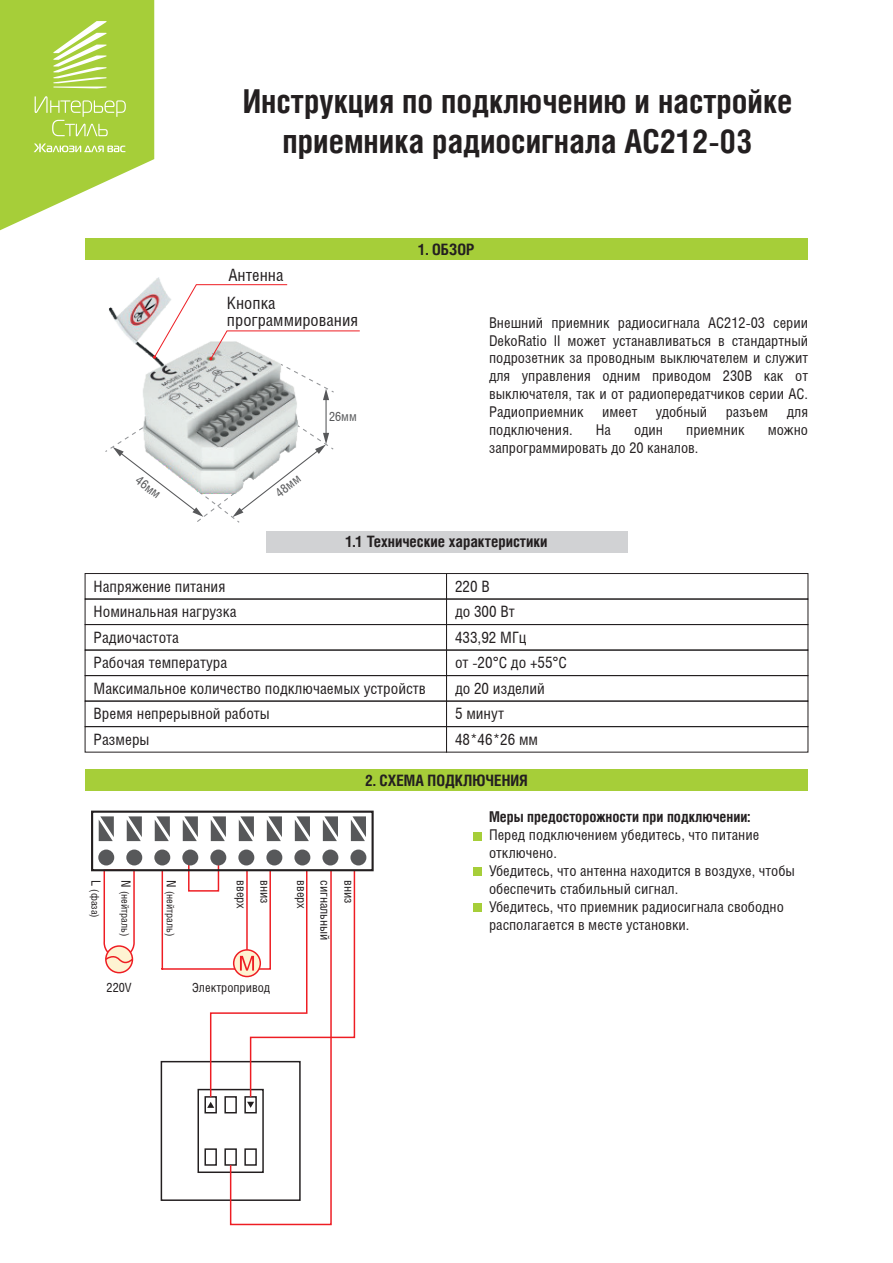
<style>
.page{position:relative;width:893px;height:1263px;background:#fff}
.page>*{position:absolute;margin:0;border:0;box-sizing:border-box;transform-origin:0 0}
.t1{font:700 33px/39.5px "Helios Cond";color:#231f20;text-align:center}
.t2{font:16.95px/27.8px "Helios Cond";color:#231f20}
.t3{font:15.75px "Helios Cond";color:#231f20}
.t4{font:700 15.75px "Helios Cond";color:#231f20}
.t5{font:14.85px/17.9px "Helios Cond";color:#231f20;text-align:justify}
.t6{font:700 14.85px "Helios Cond";color:#231f20}
.t7{font:12.75px "Helios Cond";color:#231f20}
.t8{font:12.75px "Helios Cond";color:#57585a}
.t9{font:10.65px "Helios Cond";color:#231f20}
.s1{font-size:12.75px}
</style>
<div class="page">
<svg style="left:0;top:0;width:154px;height:230px"></svg>
<div style="left:85px;top:239px;width:723px;height:21px;background:#a6ce39"></div>
<div style="left:85px;top:769px;width:723px;height:21px;background:#a6ce39"></div>
<div style="left:266px;top:531px;width:361px;height:21px;background:#d1d2d4"></div>
<div style="left:85px;top:573px;width:362px;height:26px;border:1px solid #231f20"></div>
<div style="left:446px;top:573px;width:362px;height:26px;border:1px solid #231f20"></div>
<div style="left:85px;top:599px;width:362px;height:26px;border:1px solid #231f20"></div>
<div style="left:446px;top:599px;width:362px;height:26px;border:1px solid #231f20"></div>
<div style="left:85px;top:624px;width:362px;height:26px;border:1px solid #231f20"></div>
<div style="left:446px;top:624px;width:362px;height:26px;border:1px solid #231f20"></div>
<div style="left:85px;top:650px;width:362px;height:26px;border:1px solid #231f20"></div>
<div style="left:446px;top:650px;width:362px;height:26px;border:1px solid #231f20"></div>
<div style="left:85px;top:675px;width:362px;height:26px;border:1px solid #231f20"></div>
<div style="left:446px;top:675px;width:362px;height:26px;border:1px solid #231f20"></div>
<div style="left:85px;top:701px;width:362px;height:26px;border:1px solid #231f20"></div>
<div style="left:446px;top:701px;width:362px;height:26px;border:1px solid #231f20"></div>
<div style="left:85px;top:726px;width:362px;height:26px;border:1px solid #231f20"></div>
<div style="left:446px;top:726px;width:362px;height:26px;border:1px solid #231f20"></div>
<svg style="left:106px;top:946px;width:26px;height:27px"></svg>
<div style="left:105px;top:945px;width:28px;height:28px;border:1px solid #ee1d23;border-radius:50%"></div>
<svg style="left:103px;top:871px;width:33px;height:96px"></svg>
<svg style="left:160px;top:863px;width:196px;height:363px"></svg>
<div style="left:91px;top:811px;width:283px;height:60px;border:2px solid #231f20"></div>
<svg style="left:99px;top:816px;width:15px;height:25px"></svg>
<div style="left:98px;top:849px;width:16px;height:16px;background:#57585a;border-radius:50%"></div>
<svg style="left:127px;top:816px;width:15px;height:25px"></svg>
<svg style="left:155px;top:816px;width:15px;height:25px"></svg>
<svg style="left:183px;top:816px;width:15px;height:25px"></svg>
<svg style="left:211px;top:816px;width:15px;height:25px"></svg>
<svg style="left:239px;top:816px;width:15px;height:25px"></svg>
<svg style="left:267px;top:816px;width:15px;height:25px"></svg>
<svg style="left:295px;top:816px;width:15px;height:25px"></svg>
<svg style="left:323px;top:816px;width:15px;height:25px"></svg>
<svg style="left:351px;top:816px;width:15px;height:25px"></svg>
<div style="left:126px;top:849px;width:16px;height:16px;background:#57585a;border-radius:50%"></div>
<div style="left:154px;top:849px;width:16px;height:16px;background:#57585a;border-radius:50%"></div>
<div style="left:182px;top:849px;width:16px;height:16px;background:#57585a;border-radius:50%"></div>
<div style="left:210px;top:849px;width:16px;height:16px;background:#57585a;border-radius:50%"></div>
<div style="left:238px;top:849px;width:16px;height:16px;background:#57585a;border-radius:50%"></div>
<div style="left:266px;top:849px;width:16px;height:16px;background:#57585a;border-radius:50%"></div>
<div style="left:294px;top:849px;width:16px;height:16px;background:#57585a;border-radius:50%"></div>
<div style="left:322px;top:849px;width:16px;height:16px;background:#57585a;border-radius:50%"></div>
<div style="left:350px;top:849px;width:16px;height:16px;background:#57585a;border-radius:50%"></div>
<div style="left:473px;top:832px;width:8px;height:8px;background:#a6ce39"></div>
<div style="left:473px;top:868px;width:8px;height:8px;background:#a6ce39"></div>
<div style="left:473px;top:903px;width:8px;height:9px;background:#a6ce39"></div>
<img style="left:109px;top:278px;width:189px;height:146px">
<hr style="left:325px;top:398px;width:2px;height:37px;background:#57585a">
<svg style="left:153px;top:284px;width:207px;height:116px"></svg>
<svg style="left:105px;top:424px;width:229px;height:99px"></svg>
<h1 class="t1" style="left:243px;top:81px;width:551px">Инструкция по подключению и настройке приемника радиосигнала AC212-03</h1>
<p class="t8" style="left:142px;top:472px;width:29px;rotate:38deg">46мм</p>
<p class="t2" style="left:227px;top:261px;width:58px">Антенна<br>Кнопка</p>
<p class="t2" style="left:227px;top:305px;width:133px">программирования</p>
<p class="t8" style="left:272px;top:488px;width:29px;rotate:-38deg">48мм</p>
<p class="t8" style="left:329px;top:408px;width:29px">26мм</p>
<p class="t4" style="left:418px;top:240px;width:58px">1. ОБЗОР</p>
<p class="t5" style="left:489px;top:313px;width:321px">Внешний приемник радиосигнала AC212-03 серии DekoRatio II может устанавливаться в стандартный подрозетник за проводным выключателем и служит для управления одним приводом 230В как от выключателя, так и от радиопередатчиков серии AC.<br>Радиоприемник имеет удобный разъем для подключения.</p>
<p class="t5" style="left:596px;top:420px;width:17px">На</p>
<p class="t5" style="left:634px;top:420px;width:31px">один</p>
<p class="t5" style="left:686px;top:420px;width:60px">приемник</p>
<p class="t5" style="left:768px;top:420px;width:42px">можно</p>
<p class="t5" style="left:489px;top:438px;width:211px">запрограммировать до 20 каналов.</p>
<p class="t4" style="left:345px;top:532px;width:204px">1.1 Технические характеристики</p>
<p class="t3" style="left:94px;top:576px;width:133px">Напряжение питания</p>
<p class="t3" style="left:455px;top:576px;width:36px">220 В</p>
<p class="t3" style="left:94px;top:602px;width:145px">Номинальная нагрузка</p>
<p class="t3" style="left:455px;top:602px;width:61px">до 300 Вт</p>
<p class="t3" style="left:94px;top:627px;width:87px">Радиочастота</p>
<p class="t3" style="left:455px;top:627px;width:73px">433,92 МГц</p>
<p class="t3" style="left:94px;top:653px;width:135px">Рабочая температура</p>
<p class="t3" style="left:455px;top:653px;width:114px">от -20°С до +55°С</p>
<p class="t3" style="left:94px;top:678px;width:334px">Максимальное количество подключаемых устройств</p>
<p class="t3" style="left:455px;top:678px;width:92px">до 20 изделий</p>
<p class="t3" style="left:94px;top:704px;width:178px">Время непрерывной работы</p>
<p class="t3" style="left:455px;top:704px;width:51px">5 минут</p>
<p class="t3" style="left:94px;top:730px;width:57px">Размеры</p>
<p class="t3" style="left:455px;top:730px;width:85px">48*46*26 мм</p>
<p class="t9" style="left:102px;top:880px;width:39px;rotate:90deg"><span class="s1">L</span> (фаза)</p>
<p class="t7" style="left:249px;top:880px;width:30px;rotate:90deg">вверх</p>
<p class="t7" style="left:273px;top:880px;width:25px;rotate:90deg">вниз</p>
<p class="t7" style="left:309px;top:880px;width:30px;rotate:90deg">вверх</p>
<p class="t7" style="left:333px;top:880px;width:62px;rotate:90deg">сигнальный</p>
<p class="t7" style="left:357px;top:880px;width:25px;rotate:90deg">вниз</p>
<p class="t9" style="left:132px;top:880px;width:58px;rotate:90deg"><span class="s1">N</span> (нейтраль)</p>
<p class="t9" style="left:177px;top:880px;width:58px;rotate:90deg"><span class="s1">N</span> (нейтраль)</p>
<p class="t4" style="left:365px;top:770px;width:164px">2. СХЕМА ПОДКЛЮЧЕНИЯ</p>
<p class="t6" style="left:489px;top:808px;width:263px">Меры предосторожности при подключении:</p>
<p class="t5" style="left:489px;top:826px;width:307px;text-align:left">Перед подключением убедитесь, что питание отключено.<br>Убедитесь, что антенна находится в воздухе, чтобы обеспечить стабильный сигнал.<br>Убедитесь, что приемник радиосигнала свободно располагается в месте установки.</p>
<p class="t7" style="left:107px;top:979px;width:27px">220V</p>
<p class="t7" style="left:192px;top:979px;width:80px">Электропривод</p>
</div>
